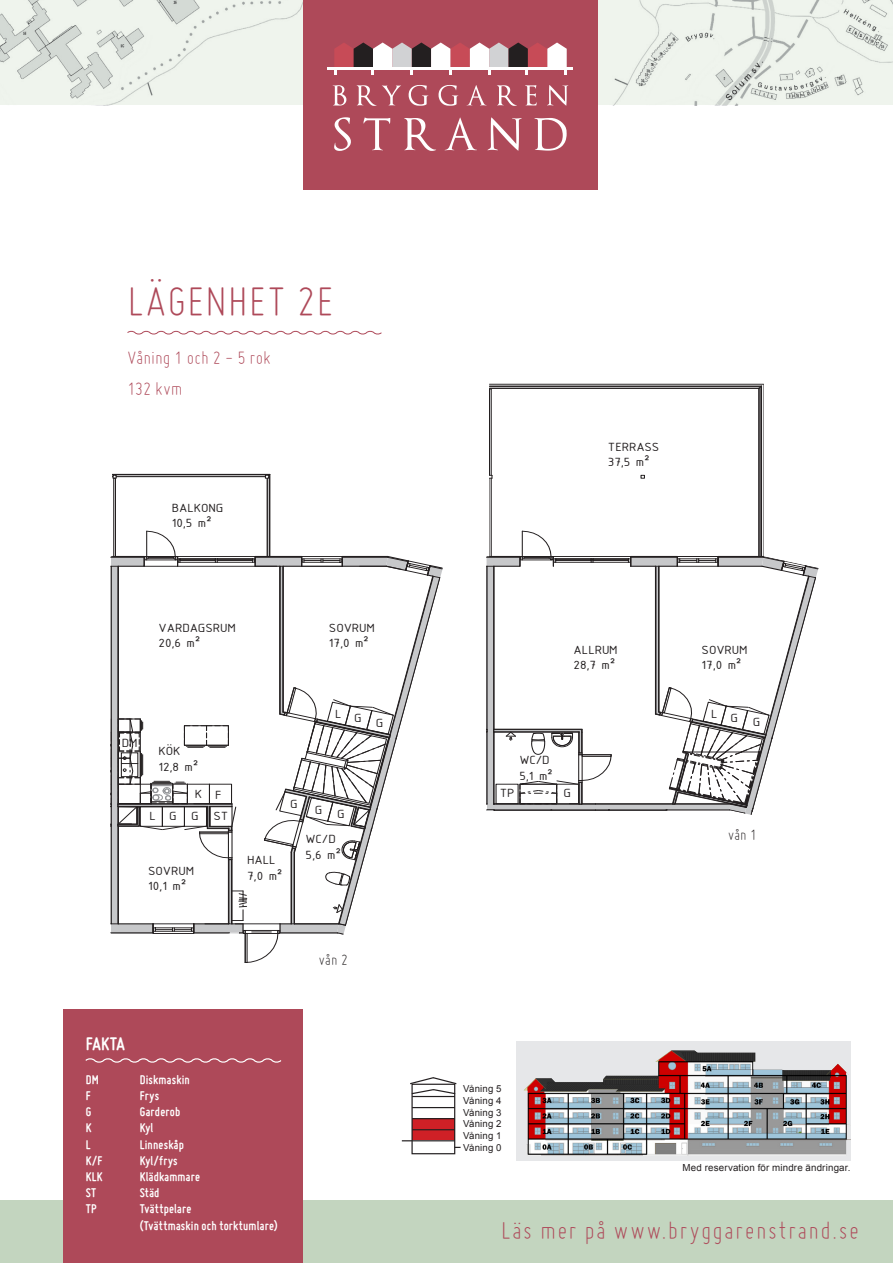
<style>
.page{position:relative;width:893px;height:1263px;background:#fff}
.page>*{position:absolute;margin:0;border:0;box-sizing:border-box;transform-origin:0 0}
.t1{font:300 45.9px "Miso";letter-spacing:.025em;color:#ae4959}
.t2{font:300 27px "Miso";letter-spacing:.05em;color:#ae4959}
.t3{font:300 19.8px "Miso";color:#ae4959}
.t4{font:700 19.5px "Miso";letter-spacing:-.005em;color:#fff}
.t5{font:300 16.5px "Miso";letter-spacing:.01em;color:#231f20}
.t6{font:700 13.5px/16.2px "Miso";letter-spacing:.02em;color:#fff}
.t7{font:12.75px/15.6px "ISOCPEUR";letter-spacing:-.01em;color:#231f20;scale:1.13 1}
.t8{font:9.75px "Arial";letter-spacing:.02em;color:#231f20}
.t9{font:9.6px "Arial";letter-spacing:.015em;color:#231f20}
</style>
<div class="page">
<svg style="left:0;top:0;width:893px;height:105px;fill:#eff4ed"></svg>
<div style="left:0;top:1200px;width:893px;height:63px;background:#c3d5bf"></div>
<div style="left:303px;top:0;width:294px;height:189px;background:#ae4959"></div>
<svg style="left:333px;top:85px;width:13px;height:21px"></svg>
<svg style="left:357px;top:85px;width:44px;height:21px"></svg>
<svg style="left:409px;top:85px;width:19px;height:21px"></svg>
<svg style="left:439px;top:85px;width:19px;height:21px"></svg>
<svg style="left:468px;top:85px;width:18px;height:20px"></svg>
<svg style="left:497px;top:85px;width:20px;height:21px"></svg>
<svg style="left:525px;top:85px;width:12px;height:20px"></svg>
<svg style="left:547px;top:85px;width:21px;height:21px"></svg>
<svg style="left:334px;top:117px;width:17px;height:34px"></svg>
<svg style="left:364px;top:117px;width:26px;height:33px"></svg>
<svg style="left:404px;top:118px;width:32px;height:33px"></svg>
<svg style="left:445px;top:118px;width:32px;height:32px"></svg>
<svg style="left:487px;top:117px;width:35px;height:34px"></svg>
<svg style="left:534px;top:118px;width:33px;height:33px"></svg>
<svg style="left:334px;top:43px;width:233px;height:32px"></svg>
<hr style="left:327px;top:67px;width:246px;height:3px;background:#fff">
<div style="left:64px;top:1009px;width:239px;height:254px;background:#ae4959"></div>
<svg style="left:85px;top:1058px;width:197px;height:5px"></svg>
<svg style="left:127px;top:330px;width:255px;height:5px"></svg>
<div style="left:412px;top:1119px;width:42px;height:21px;background:#cf2026"></div>
<div style="left:411px;top:1084px;width:44px;height:70px;border:1px solid #231f20"></div>
<hr style="left:412px;top:1096px;width:43px;height:1px;background:#231f20">
<hr style="left:412px;top:1107px;width:43px;height:1px;background:#231f20">
<hr style="left:412px;top:1118px;width:43px;height:1px;background:#231f20">
<hr style="left:412px;top:1129px;width:43px;height:1px;background:#231f20">
<hr style="left:402px;top:1140px;width:53px;height:1px;background:#231f20">
<svg style="left:410px;top:1077px;width:47px;height:18px"></svg>
<img style="left:516px;top:1041px;width:334px;height:120px">
<svg style="left:110px;top:474px;width:333px;height:489px"></svg>
<hr style="left:763px;top:384px;width:1px;height:172px;background:#231f20">
<hr style="left:489px;top:384px;width:274px;height:1px;background:#231f20">
<svg style="left:486px;top:385px;width:332px;height:430px"></svg>
<p class="t1" style="left:128px;top:277px;width:207px">LÄGENHET 2E</p>
<p class="t3" style="left:128px;top:347px;width:145px">Våning 1 och 2 - 5 rok</p>
<p class="t3" style="left:128px;top:378px;width:57px">132 kvm</p>
<p class="t7" style="left:172px;top:499px;width:47px">BALKONG<br>10,5 m²</p>
<p class="t7" style="left:158px;top:620px;width:70px">VARDAGSRUM<br>20,6 m²</p>
<p class="t7" style="left:329px;top:620px;width:42px">SOVRUM<br>17,0 m²</p>
<p class="t7" style="left:122px;top:734px;width:15px">DM</p>
<p class="t7" style="left:158px;top:743px;width:37px">KÖK<br>12,8 m²</p>
<p class="t7" style="left:195px;top:786px;width:25px">K F</p>
<p class="t7" style="left:150px;top:808px;width:71px">LGGST</p>
<p class="t7" style="left:148px;top:862px;width:42px">SOVRUM<br>10,1 m²</p>
<p class="t7" style="left:335px;top:706px;width:7px">L</p>
<p class="t7" style="left:354px;top:710px;width:8px">G</p>
<p class="t7" style="left:376px;top:715px;width:8px">G</p>
<p class="t7" style="left:290px;top:795px;width:8px">G</p>
<p class="t7" style="left:247px;top:852px;width:33px">HALL<br>7,0 m²</p>
<p class="t7" style="left:315px;top:804px;width:28px">G G</p>
<p class="t7" style="left:305px;top:831px;width:33px">WC/D<br>5,6 m²</p>
<p class="t5" style="left:319px;top:951px;width:30px">vån 2</p>
<p class="t4" style="left:86px;top:1032px;width:41px">FAKTA</p>
<p class="t6" style="left:86px;top:1071px;width:14px">DM</p>
<p class="t6" style="left:140px;top:1071px;width:52px">Diskmaskin</p>
<p class="t6" style="left:86px;top:1087px;width:6px">F</p>
<p class="t6" style="left:140px;top:1087px;width:21px">Frys</p>
<p class="t6" style="left:86px;top:1103px;width:7px">G</p>
<p class="t6" style="left:140px;top:1103px;width:42px">Garderob</p>
<p class="t6" style="left:86px;top:1120px;width:7px">K</p>
<p class="t6" style="left:140px;top:1120px;width:15px">Kyl</p>
<p class="t6" style="left:86px;top:1136px;width:6px">L</p>
<p class="t6" style="left:140px;top:1136px;width:46px">Linneskåp</p>
<p class="t6" style="left:86px;top:1152px;width:18px">K/F</p>
<p class="t6" style="left:140px;top:1152px;width:39px">Kyl/frys</p>
<p class="t6" style="left:86px;top:1168px;width:18px">KLK</p>
<p class="t6" style="left:140px;top:1168px;width:62px">Klädkammare</p>
<p class="t6" style="left:86px;top:1184px;width:12px">ST</p>
<p class="t6" style="left:140px;top:1184px;width:21px">Städ</p>
<p class="t6" style="left:86px;top:1201px;width:12px">TP</p>
<p class="t6" style="left:140px;top:1201px;width:139px">Tvättpelare<br>(Tvättmaskin och torktumlare)</p>
<p class="t7" style="left:608px;top:438px;width:47px">TERRASS<br>37,5 m²</p>
<p class="t7" style="left:574px;top:641px;width:41px">ALLRUM<br>28,7 m²</p>
<p class="t7" style="left:519px;top:752px;width:31px">WC/D<br>5,1 m²</p>
<p class="t7" style="left:500px;top:784px;width:15px">TP</p>
<p class="t7" style="left:563px;top:784px;width:8px">G</p>
<p class="t7" style="left:702px;top:641px;width:42px">SOVRUM<br>17,0 m²</p>
<p class="t7" style="left:711px;top:705px;width:7px">L</p>
<p class="t7" style="left:730px;top:710px;width:8px">G</p>
<p class="t7" style="left:753px;top:714px;width:8px">G</p>
<p class="t5" style="left:728px;top:826px;width:30px">vån 1</p>
<p class="t9" style="left:463px;top:1083px;width:40px">Våning 5</p>
<p class="t9" style="left:463px;top:1094px;width:40px">Våning 4</p>
<p class="t9" style="left:463px;top:1106px;width:40px">Våning 3</p>
<p class="t9" style="left:463px;top:1118px;width:40px">Våning 2</p>
<p class="t9" style="left:463px;top:1129px;width:40px">Våning 1</p>
<p class="t9" style="left:463px;top:1141px;width:40px">Våning 0</p>
<p class="t8" style="left:682px;top:1161px;width:169px">Med reservation för mindre ändringar.</p>
<p class="t2" style="left:501px;top:1216px;width:359px">Läs mer på www.bryggarenstrand.se</p>
</div>
